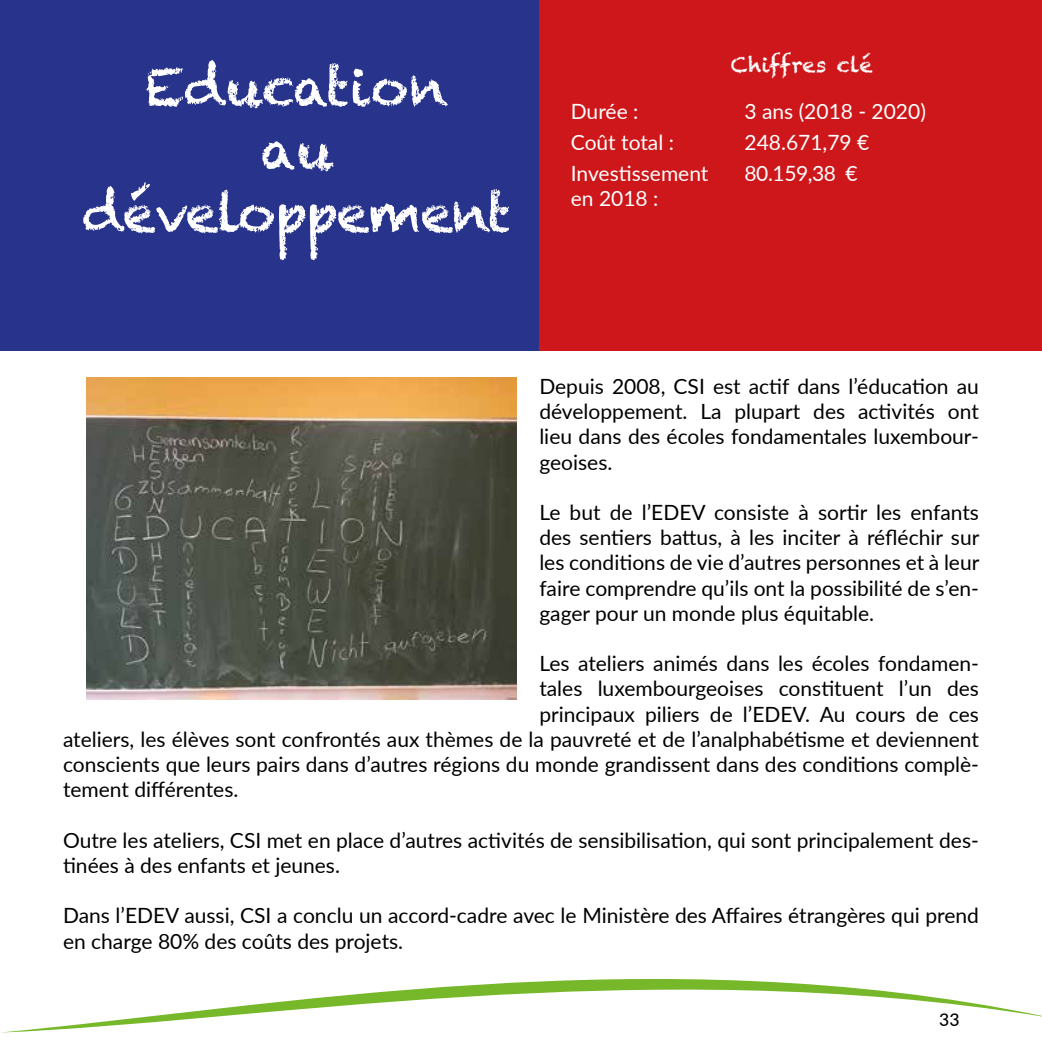
<style>
.page{position:relative;width:1042px;height:1042px;background:#fff}
.page>*{position:absolute;margin:0;border:0;box-sizing:border-box;transform-origin:0 0}
.t1{font:52.5px/63px "Chalkduster";letter-spacing:-.02em;color:#fff;text-align:center}
.t2{font:21px/25.2px "Lato";color:#000;text-align:justify}
.t3{font:21px/25.2px "Lato";color:#fff}
.t4{font:21px "Chalkduster";color:#fff}
.t5{font:500 17.5px "Lato";color:#000}
</style>
<div class="page">
<svg style="left:6px;top:979px;width:1036px;height:53px"></svg>
<img style="left:86px;top:377px;width:430px;height:322px">
<div style="left:0;top:0;width:539px;height:350px;background:#28348b"></div>
<div style="left:539px;top:0;width:503px;height:350px;background:#cd171a"></div>
<h1 class="t1" style="left:82px;top:56px;width:430px">Education<br>au développement</h1>
<p class="t4" style="left:731px;top:52px;width:144px">Chiffres clé</p>
<p class="t3" style="left:571px;top:98px;width:69px">Durée :</p>
<p class="t3" style="left:744px;top:98px;width:183px">3 ans (2018 - 2020)</p>
<p class="t3" style="left:571px;top:129px;width:105px">Coût total :</p>
<p class="t3" style="left:744px;top:129px;width:126px">248.671,79 €</p>
<p class="t3" style="left:571px;top:160px;width:139px">Investissement en 2018 :</p>
<p class="t3" style="left:744px;top:160px;width:115px">80.159,38 €</p>
<p class="t2" style="left:539px;top:373px;width:441px">Depuis 2008, CSI est actif dans l’éducation au développement. La plupart des activités ont lieu dans des écoles fondamentales luxembour&shy;geoises.</p>
<p class="t2" style="left:539px;top:499px;width:441px">Le but de l’EDEV consiste à sortir les enfants des sentiers battus, à les inciter à réfléchir sur les conditions de vie d’autres personnes et à leur faire comprendre qu’ils ont la possibilité de s’en&shy;gager pour un monde plus équitable.</p>
<p class="t2" style="left:539px;top:650px;width:441px">Les ateliers animés dans les écoles fondamen-</p>
<p class="t2" style="left:539px;top:675px;width:441px">tales luxembourgeoises constituent l’un des</p>
<p class="t2" style="left:539px;top:700px;width:441px">principaux piliers de l’EDEV. Au cours de ces</p>
<p class="t2" style="left:63px;top:726px;width:917px">ateliers, les élèves sont confrontés aux thèmes de la pauvreté et de l’analphabétisme et deviennent</p>
<p class="t2" style="left:63px;top:751px;width:917px">conscients que leurs pairs dans d’autres régions du monde grandissent dans des conditions complè-</p>
<p class="t2" style="left:63px;top:776px;width:177px">tement différentes.</p>
<p class="t2" style="left:63px;top:826px;width:917px">Outre les ateliers, CSI met en place d’autres activités de sensibilisation, qui sont principalement des&shy;tinées à des enfants et jeunes.</p>
<p class="t2" style="left:63px;top:902px;width:917px">Dans l’EDEV aussi, CSI a conclu un accord-cadre avec le Ministère des Affaires étrangères qui prend en charge 80% des coûts des projets.</p>
<p class="t5" style="left:939px;top:1007px;width:22px">33</p>
</div>
